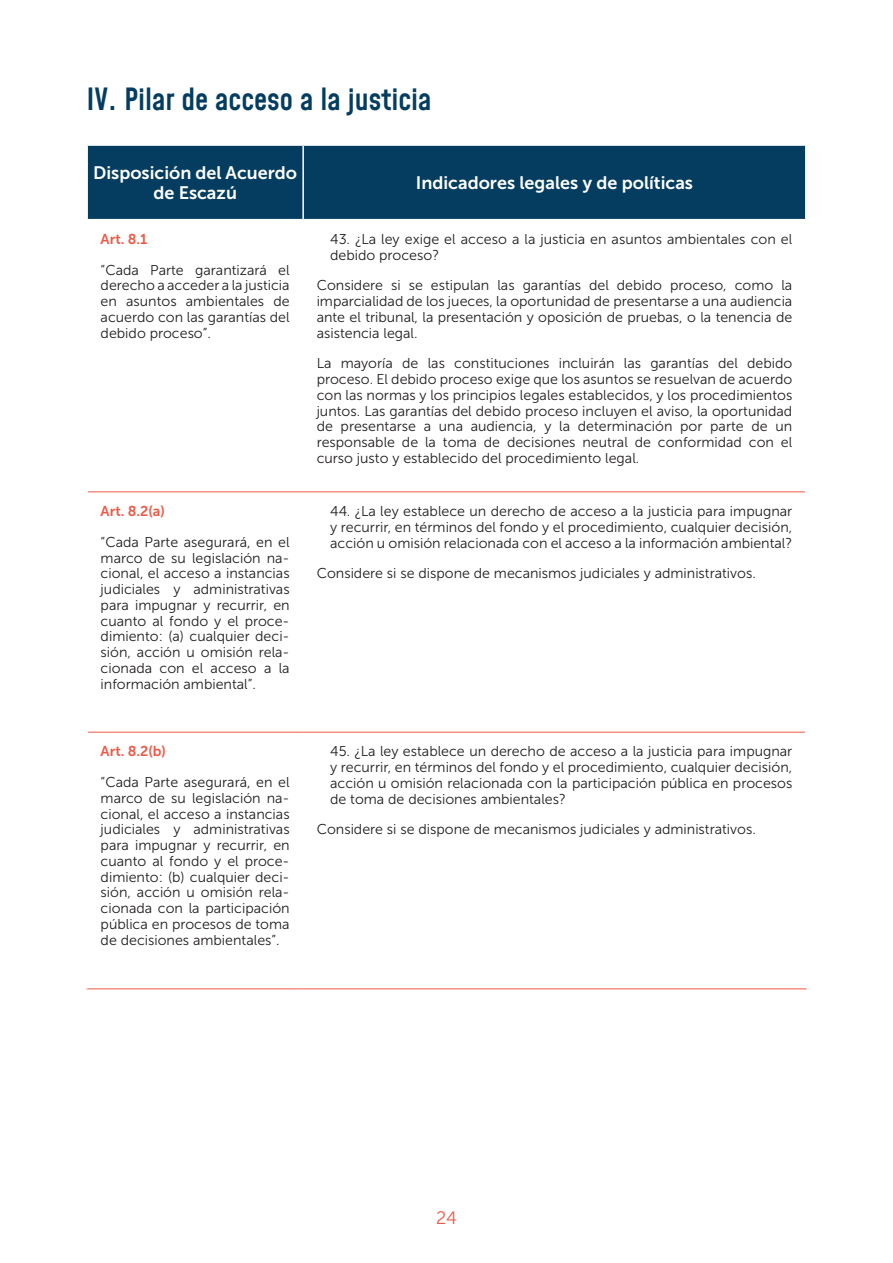
<style>
.page{position:relative;width:893px;height:1263px;background:#fff}
.page>*{position:absolute;margin:0;border:0;box-sizing:border-box;transform-origin:0 0}
.Body{font:500 30px "Mohave";color:#043d60}
.Table_title{font:18px/20.7px "Museo Sans 700";color:#fff;text-align:center}
.t1{font:18px "Museo Sans 300";color:#ee5946}
.Body_table{font:14.25px/15.8px "Museo Sans 300";color:#231f20;text-align:justify}
.Indent{font:14.25px/15.8px "Museo Sans 300";color:#231f20;text-align:justify}
.t2{font:14.25px "Museo Sans 700";color:#ee5946}
</style>
<div class="page">
<div style="left:88px;top:146px;width:717px;height:73px;background:#043d60"></div>
<hr style="left:302px;top:146px;width:2px;height:73px;background:#fff">
<hr style="left:88px;top:491px;width:215px;height:1px;background:#ee5946">
<hr style="left:303px;top:491px;width:502px;height:1px;background:#ee5946">
<hr style="left:88px;top:732px;width:215px;height:1px;background:#ee5946">
<hr style="left:303px;top:732px;width:502px;height:1px;background:#ee5946">
<hr style="left:86px;top:988px;width:217px;height:1px;background:#ee5946">
<hr style="left:303px;top:988px;width:504px;height:1px;background:#ee5946">
<p class="Body" style="left:86px;top:80px;width:347px">IV. Pilar de acceso a la justicia</p>
<p class="Table_title" style="left:93px;top:162px;width:206px">Disposición del Acuerdo de Escazú</p>
<p class="Table_title" style="left:416px;top:173px;width:279px">Indicadores legales y de políticas</p>
<p class="t2" style="left:101px;top:231px;width:48px">Art. 8.1</p>
<p class="Body_table" style="left:101px;top:262px;width:191px">“Cada Parte garantizará el derecho a acceder a la justicia en asuntos ambientales de acuerdo con las garantías del debido proceso”.</p>
<p class="Indent" style="left:330px;top:231px;width:464px">43. ¿La ley exige el acceso a la justicia en asuntos ambientales con el debido proceso?</p>
<p class="Body_table" style="left:317px;top:278px;width:477px">Considere si se estipulan las garantías del debido proceso, como la imparcialidad de los jueces, la oportunidad de presentarse a una audiencia ante el tribunal, la presentación y oposición de pruebas, o la tenencia de asistencia legal.</p>
<p class="Body_table" style="left:317px;top:356px;width:477px">La mayoría de las constituciones incluirán las garantías del debido proceso. El debido proceso exige que los asuntos se resuelvan de acuerdo con las normas y los principios legales establecidos, y los procedimientos juntos. Las garantías del debido proceso incluyen el aviso, la oportunidad de presentarse a una audiencia, y la determinación por parte de un responsable de la toma de decisiones neutral de conformidad con el curso justo y establecido del procedimiento legal.</p>
<p class="t2" style="left:101px;top:503px;width:66px">Art. 8.2(a)</p>
<p class="Body_table" style="left:101px;top:534px;width:191px">“Cada Parte asegurará, en el marco de su legislación na&shy;cional, el acceso a instancias judiciales y administrativas para impugnar y recurrir, en cuanto al fondo y el proce&shy;dimiento: (a) cualquier deci&shy;sión, acción u omisión rela&shy;cionada con el acceso a la información ambiental”.</p>
<p class="t2" style="left:101px;top:743px;width:67px">Art. 8.2(b)</p>
<p class="Body_table" style="left:101px;top:774px;width:191px">“Cada Parte asegurará, en el marco de su legislación na&shy;cional, el acceso a instancias judiciales y administrativas para impugnar y recurrir, en cuanto al fondo y el proce&shy;dimiento: (b) cualquier deci&shy;sión, acción u omisión rela&shy;cionada con la participación pública en procesos de toma de decisiones ambientales”.</p>
<p class="Indent" style="left:330px;top:503px;width:464px">44. ¿La ley establece un derecho de acceso a la justicia para impugnar y recurrir, en términos del fondo y el procedimiento, cualquier decisión, acción u omisión relacionada con el acceso a la información ambiental?</p>
<p class="Body_table" style="left:317px;top:566px;width:441px">Considere si se dispone de mecanismos judiciales y administrativos.</p>
<p class="Indent" style="left:330px;top:744px;width:464px">45. ¿La ley establece un derecho de acceso a la justicia para impugnar y recurrir, en términos del fondo y el procedimiento, cualquier decisión, acción u omisión relacionada con la participación pública en procesos de toma de decisiones ambientales?</p>
<p class="Body_table" style="left:317px;top:822px;width:441px">Considere si se dispone de mecanismos judiciales y administrativos.</p>
<p class="t1" style="left:436px;top:1208px;width:22px">24</p>
</div>
